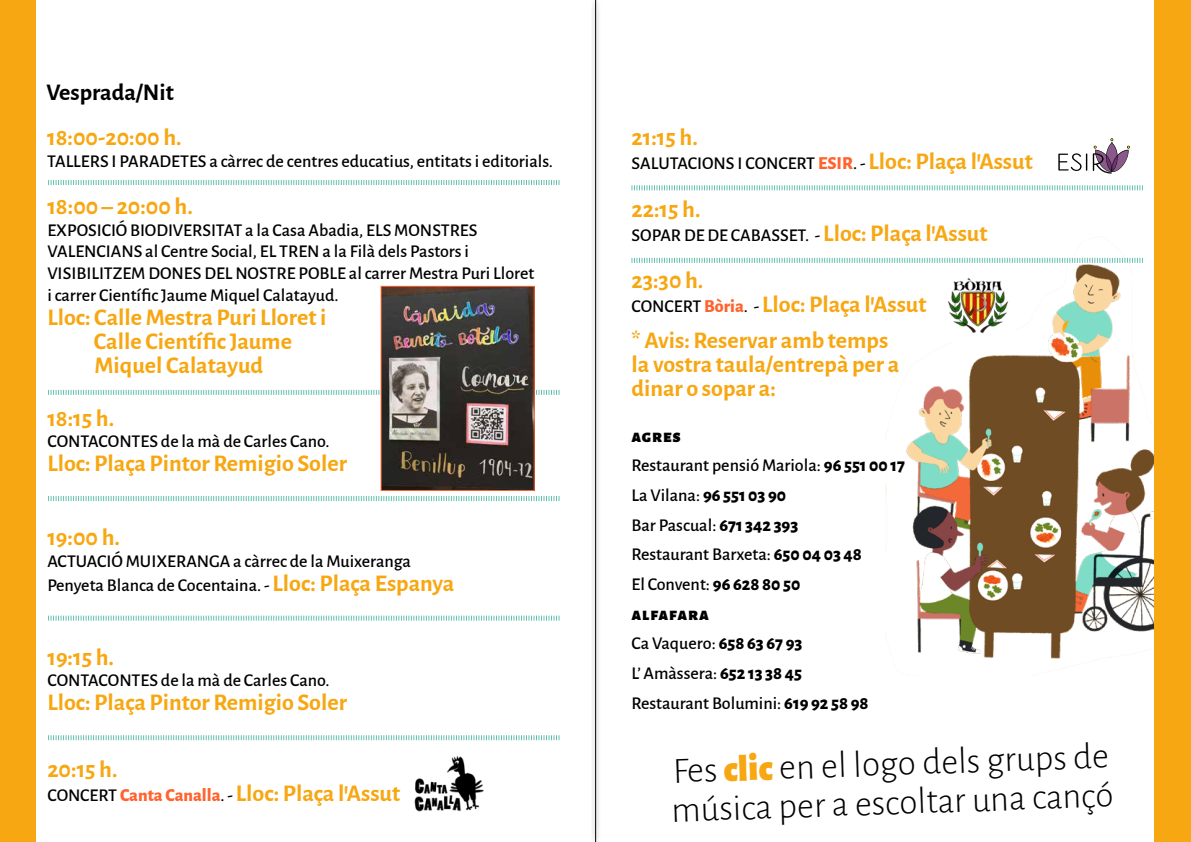
<style>
.page{position:relative;width:1191px;height:842px;background:#fff}
.page>*{position:absolute;margin:0;border:0;box-sizing:border-box;transform-origin:0 0}
.t1{font:300 37px/39px "Alegreya Sans";color:#000}
.t2{font:700 24px/24px "Alegreya Sans";color:#f7a712}
.t3{font:700 24px "Alegreya Sans";color:#000}
.t4{font:500 18px/29.7px "Alegreya Sans";color:#000}
.s1{font-weight:700;font-size:24px;color:#f7a712}
.s2{font-weight:500;font-size:18px;color:#000}
.s3{font-weight:800;font-size:18px;color:#ff632e}
.s4{font-weight:800;color:#ff632e}
.s5{font-weight:900}
.s6{font-weight:800}
.s7{font-weight:900;color:#f7a712}
</style>
<div class="page">
<svg style="left:48px;top:389px;width:512px;height:6px"></svg>
<img style="left:382px;top:288px;width:151px;height:201px">
<div style="left:380px;top:286px;width:155px;height:205px;border:1px solid #ff632e"></div>
<img style="left:885px;top:236px;width:270px;height:440px">
<svg style="left:1058px;top:138px;width:72px;height:36px"></svg>
<div style="left:0;top:0;width:35px;height:842px;background:#f7a712"></div>
<div style="left:1155px;top:0;width:36px;height:842px;background:#f7a712"></div>
<svg style="left:48px;top:180px;width:512px;height:5px"></svg>
<svg style="left:48px;top:496px;width:512px;height:5px"></svg>
<svg style="left:48px;top:615px;width:512px;height:6px"></svg>
<svg style="left:48px;top:735px;width:512px;height:6px"></svg>
<svg style="left:631px;top:185px;width:512px;height:6px"></svg>
<svg style="left:631px;top:257px;width:512px;height:7px"></svg>
<svg style="left:592px;top:0;width:7px;height:842px;fill:#eee"></svg>
<img style="left:414px;top:756px;width:70px;height:55px">
<img style="left:942px;top:270px;width:72px;height:72px">
<h2 class="t3" style="left:46px;top:75px;width:129px">Vesprada/Nit</h2>
<h2 class="t2" style="left:47px;top:124px;width:136px">18:00-20:00 h.</h2>
<p class="t4" style="left:47px;top:145px;width:507px">TALLERS I PARADETES a càrrec de centres educatius, entitats i editorials.</p>
<h2 class="t2" style="left:47px;top:193px;width:147px">18:00 – 20:00 h.</h2>
<p class="t4" style="left:47px;top:218px;width:488px;line-height:21.6px">EXPOSICIÓ BIODIVERSITAT a la Casa Abadia, ELS MONSTRES VALENCIANS al Centre Social, EL TREN a la Filà dels Pastors i VISIBILITZEM DONES DEL NOSTRE POBLE al carrer Mestra Puri Lloret i carrer Científic Jaume Miquel Calatayud.</p>
<h2 class="t2" style="left:94px;top:303px;width:234px;text-indent:-46px">Lloc: Calle Mestra Puri Lloret i<br>Calle Científic Jaume<br>Miquel Calatayud</h2>
<h2 class="t2" style="left:47px;top:404px;width:68px">18:15 h.</h2>
<p class="t4" style="left:47px;top:425px;width:284px">CONTACONTES de la mà de Carles Cano.</p>
<h2 class="t2" style="left:47px;top:450px;width:301px">Lloc: Plaça Pintor Remigio Soler</h2>
<h2 class="t2" style="left:47px;top:524px;width:74px">19:00 h.</h2>
<p class="t4" style="left:47px;top:548px;width:408px;line-height:24px">ACTUACIÓ MUIXERANGA a càrrec de la Muixeranga<br>Penyeta Blanca de Cocentaina. - <span class="s1">Lloc: Plaça Espanya</span></p>
<h2 class="t2" style="left:47px;top:643px;width:68px">19:15 h.</h2>
<p class="t4" style="left:47px;top:664px;width:284px">CONTACONTES de la mà de Carles Cano.</p>
<h2 class="t2" style="left:47px;top:689px;width:301px">Lloc: Plaça Pintor Remigio Soler</h2>
<h2 class="t2" style="left:47px;top:755px;width:354px">20:15 h.<br><span class="s2">CONCERT</span> <span class="s3">Canta Canalla</span><span class="s2">. -</span> Lloc: Plaça l’Assut</h2>
<h2 class="t2" style="left:631px;top:124px;width:68px">21:15 h.</h2>
<p class="t4" style="left:631px;top:147px;width:403px">SALUTACIONS I CONCERT <span class="s4">ESIR</span>. - <span class="s1">Lloc: Plaça l’Assut</span></p>
<h2 class="t2" style="left:631px;top:195px;width:71px">22:15 h.</h2>
<p class="t4" style="left:631px;top:219px;width:357px">SOPAR DE DE CABASSET. - <span class="s1">Lloc: Plaça l’Assut</span></p>
<h2 class="t2" style="left:631px;top:267px;width:296px">23:30 h.<br><span class="s2">CONCERT</span> <span class="s3">Bòria</span><span class="s2">. -</span> Lloc: Plaça l’Assut</h2>
<h2 class="t2" style="left:631px;top:327px;width:269px">* Avis: Reservar amb temps la vostra taula/entrepà per a dinar o sopar a:</h2>
<p class="t4" style="left:631px;top:420px;width:275px"><span class="s5">agres<br></span>Restaurant pensió Mariola: <span class="s6">96 551 00 17<br></span>La Vilana: <span class="s6">96 551 03 90<br></span>Bar Pascual: <span class="s6">671 342 393<br></span>Restaurant Barxeta: <span class="s6">650 04 03 48<br></span>El Convent: <span class="s6">96 628 80 50<br></span><span class="s5">alfafara<br></span>Ca Vaquero: <span class="s6">658 63 67 93<br></span>L’ Amàssera: <span class="s6">652 13 38 45<br></span>Restaurant Bolumini: <span class="s6">619 92 58 98</span></p>
<h1 class="t1" style="left:669px;top:750px;width:444px;rotate:-2deg">Fes <span class="s7">clic</span> en el logo dels grups de música per a escoltar una cançó</h1>
</div>
